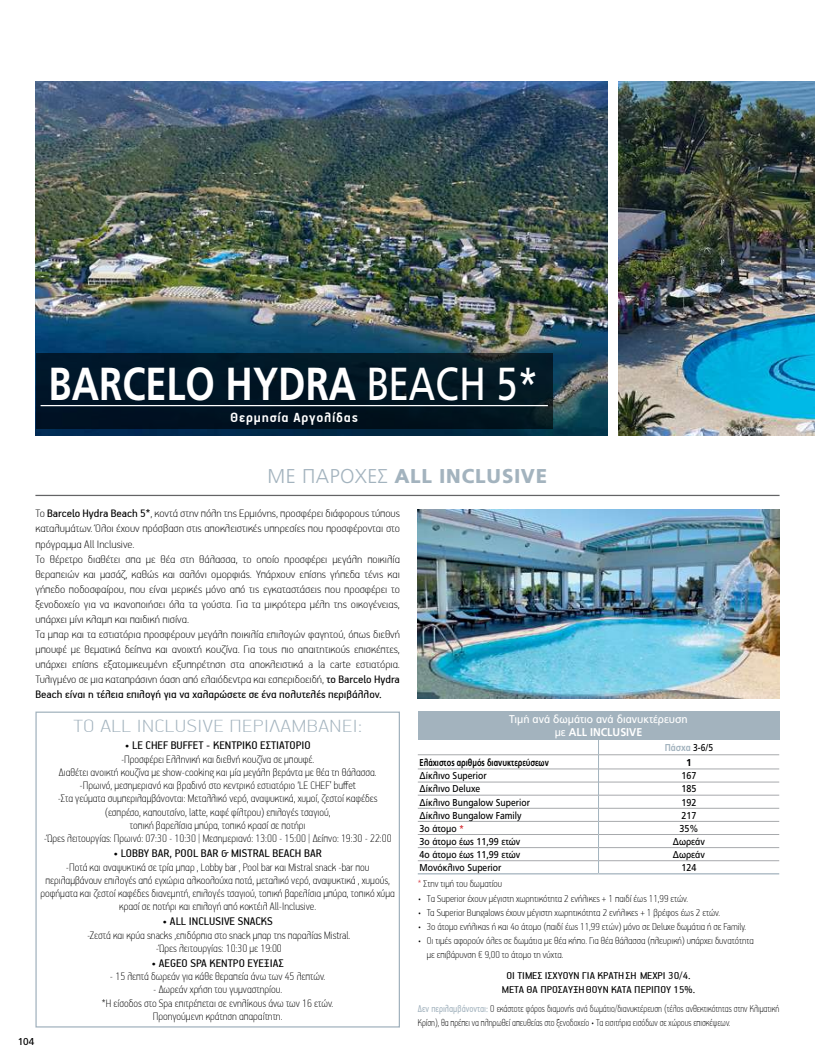
<style>
.page{position:relative;width:815px;height:1063px;background:#fff}
.page>*{position:absolute;margin:0;border:0;box-sizing:border-box;transform-origin:0 0}
.t1{font:700 46.25px "PF Catalog";color:#fff;scale:.82 1}
.t2{font:100 20px "PF Handbook Pro";letter-spacing:.02em;color:#a3b3be;scale:1.2 1}
.t3{font:900 20px "PF Catalog";letter-spacing:.02em;color:#a3b3be}
.t4{font:700 15px "PF Handbook Pro";letter-spacing:.05em;color:#fff}
.t5{font:12.5px "PF Handbook Pro";color:#000}
.t6{font:100 12.25px/13.2px "PF Handbook Pro";color:#000;text-align:center;scale:.9 1}
.t7{font:100 12.25px/15px "PF Handbook Pro";color:#000}
.t8{font:100 11.25px/14px "PF Handbook Pro";color:#000;scale:.9 1}
.t9{font:100 11.25px/13.5px "PF Handbook Pro";color:#000;scale:.8 1}
.t10{font:11.25px/13.5px "PF Handbook Pro";color:#000;text-align:center}
.t11{font:11.25px/13.5px "PF Catalog";color:#fff;text-align:center;scale:.95 1}
.t12{font:10px "PF Catalog";color:#000;scale:.9 1}
.t13{font:700 10px "PF Catalog";color:#000;scale:.75 1}
.t14{font:700 10px "PF Catalog";color:#a3b3be;scale:.85 1}
.t15{font:10px "PF Catalog";color:#000}
.t16{font:700 10px "PF Catalog";color:#000}
.s1{font-weight:400}
.s2{font-weight:300}
.s3{font-weight:700}
.s4{font-weight:400;color:#000}
.s5{color:#d2232a}
.s6{font-weight:400;color:#a3b3be}
</style>
<div class="page">
<img style="left:35px;top:81px;width:573px;height:355px">
<img style="left:619px;top:81px;width:196px;height:355px">
<hr style="left:35px;top:495px;width:745px;height:1px;background:#636466">
<div style="left:36px;top:354px;width:516px;height:75px;background:#001624"></div>
<hr style="left:41px;top:405px;width:507px;height:1px;background:#fff">
<img style="left:418px;top:510px;width:361px;height:188px">
<div style="left:418px;top:712px;width:361px;height:28px;background:#a3b3be"></div>
<hr style="left:418px;top:754px;width:180px;height:1px;background:#a7a9ac">
<hr style="left:599px;top:754px;width:180px;height:1px;background:#a7a9ac">
<hr style="left:418px;top:769px;width:180px;height:1px;background:#a7a9ac">
<hr style="left:599px;top:769px;width:180px;height:1px;background:#a7a9ac">
<hr style="left:418px;top:782px;width:180px;height:1px;background:#a7a9ac">
<hr style="left:599px;top:782px;width:180px;height:1px;background:#a7a9ac">
<hr style="left:418px;top:795px;width:180px;height:1px;background:#a7a9ac">
<hr style="left:599px;top:795px;width:180px;height:1px;background:#a7a9ac">
<hr style="left:418px;top:808px;width:180px;height:1px;background:#a7a9ac">
<hr style="left:599px;top:808px;width:180px;height:1px;background:#a7a9ac">
<hr style="left:418px;top:821px;width:180px;height:1px;background:#a7a9ac">
<hr style="left:599px;top:821px;width:180px;height:1px;background:#a7a9ac">
<hr style="left:418px;top:834px;width:180px;height:1px;background:#a7a9ac">
<hr style="left:599px;top:834px;width:180px;height:1px;background:#a7a9ac">
<hr style="left:418px;top:847px;width:180px;height:1px;background:#a7a9ac">
<hr style="left:599px;top:847px;width:180px;height:1px;background:#a7a9ac">
<hr style="left:418px;top:860px;width:180px;height:1px;background:#a7a9ac">
<hr style="left:599px;top:860px;width:180px;height:1px;background:#a7a9ac">
<hr style="left:418px;top:873px;width:181px;height:1px;background:#a3b3be">
<svg style="left:598px;top:740px;width:1px;height:133px"></svg>
<hr style="left:599px;top:873px;width:180px;height:1px;background:#a3b3be">
<div style="left:35px;top:712px;width:365px;height:316px;border:1px solid #a3b3be"></div>
<h1 class="t1" style="left:49px;top:356px;width:599px">BARCELO HYDRA <span class="s1">BEACH 5*</span></h1>
<p class="t4" style="left:230px;top:409px;width:129px">Θερμησία Αργολίδας</p>
<h2 class="t3" style="left:268px;top:464px;width:281px"><span class="s2">ΜΕ ΠΑΡΟΧΈΣ</span> ALL INCLUSIVE</h2>
<p class="t7" style="left:35px;top:506px;width:366px">Το <span class="s1">Barcelo Hydra Beach 5*</span>, κοντά στην πόλη της Ερμιόνης, προσφέρει διάφορους τύπους καταλυμάτων. Όλοι έχουν πρόσβαση στις αποκλειστικές υπηρεσίες που προσφέρονται στο πρόγραμμα All Inclusive.<br>Το θέρετρο διαθέτει σπα με θέα στη θάλασσα, το οποίο προσφέρει μεγάλη ποικιλία θεραπειών και μασάζ, καθώς και σαλόνι ομορφιάς. Υπάρχουν επίσης γήπεδα τένις και γήπεδο ποδοσφαίρου, που είναι μερικές μόνο από τις εγκαταστάσεις που προσφέρει το ξενοδοχείο για να ικανοποιήσει όλα τα γούστα. Για τα μικρότερα μέλη της οικογένειας, υπάρχει μίνι κλαμπ και παιδική πισίνα.<br>Τα μπαρ και τα εστιατόρια προσφέρουν μεγάλη ποικιλία επιλογών φαγητού, όπως διεθνή μπουφέ με θεματικά δείπνα και ανοιχτή κουζίνα. Για τους πιο απαιτητικούς επισκέπτες, υπάρχει επίσης εξατομικευμένη εξυπηρέτηση στα αποκλειστικά a la carte εστιατόρια.<br>Τυλιγμένο σε μια καταπράσινη όαση από ελαιόδεντρα και εσπεριδοειδή, <span class="s1">το Barcelo Hydra Beach είναι η τέλεια επιλογή για να χαλαρώσετε σε ένα πολυτελές περιβάλλον.</span></p>
<h2 class="t2" style="left:73px;top:714px;width:242px">TO ALL INCLUSIVE ΠΕΡΙΛΑΜΒΆΝΕΙ:</h2>
<p class="t5" style="left:125px;top:738px;width:187px">• LE CHEF BUFFET - ΚΕΝΤΡΙΚΟ ΕΣΤΙΑΤΟΡΙΟ</p>
<p class="t6" style="left:44px;top:752px;width:388px">-Προσφέρει Ελληνική και διεθνή κουζίνα σε μπουφέ.<br>Διαθέτει ανοικτή κουζίνα με show-cooking και μία μεγάλη βεράντα με θέα τη θάλασσα. -Πρωινό, μεσημεριανό και βραδινό στο κεντρικό εστιατόριο ‘LE CHEF’ buffet<br>-Στα γεύματα συμπεριλαμβάνονται: Μεταλλικό νερό, αναψυκτικά, χυμοί, ζεστοί καφέδες (εσπρέσο, καπουτσίνο, latte, καφέ φίλτρου) επιλογές τσαγιού,<br>τοπική βαρελίσια μπύρα, τοπικό κρασί σε ποτήρι<br>-Ώρες λειτουργίας: Πρωινό: 07:30 - 10:30 | Μεσημεριανό: 13:00 - 15:00 | Δείπνο: 19:30 - 22:00</p>
<p class="t5" style="left:114px;top:846px;width:210px">• LOBBY BAR, POOL BAR &amp; MISTRAL BEACH BAR</p>
<p class="t6" style="left:41px;top:860px;width:395px">-Ποτά και αναψυκτικά σε τρία μπαρ , Lobby bar , Pool bar και Mistral snack -bar που περιλαμβάνουν επιλογές από εγχώρια αλκοολούχα ποτά, μεταλικό νερό, αναψυκτικά , χυμούς, ροφήματα και ζεστοί καφέδες διανεμητή, επιλογές τσαγιού, τοπική βαρελίσια μπύρα, τοπικό χύμα κρασί σε ποτήρι και επιλογή από κοκτέιλ All-Inclusive.</p>
<p class="t5" style="left:163px;top:914px;width:112px">• ALL INCLUSIVE SNACKS</p>
<p class="t6" style="left:87px;top:928px;width:294px">-Ζεστά και κρύα snacks ,επιδόρπια στο snack μπαρ της παραλίας Mistral. -Ώρες λειτουργίας: 10:30 με 19:00</p>
<p class="t5" style="left:151px;top:956px;width:134px">• AEGEO SPA ΚΕΝΤΡΟ ΕΥΕΞΙΑΣ</p>
<p class="t6" style="left:110px;top:969px;width:241px">- 15 λεπτά δωρεάν για κάθε θεραπεία άνω των 45 λεπτών.</p>
<p class="t6" style="left:102px;top:982px;width:259px">- Δωρεάν χρήση του γυμναστηρίου.<br>*Η είσοδος στο Spa επιτρέπεται σε ενηλίκους άνω των 16 ετών.<br>Προηγούμενη κράτηση απαραίτητη.</p>
<p class="t15" style="left:18px;top:1036px;width:18px">104</p>
<p class="t11" style="left:509px;top:712px;width:189px">Τιμή ανά δωμάτιο ανά διανυκτέρευση με <span class="s3">ALL INCLUSIVE</span></p>
<p class="t14" style="left:665px;top:742px;width:58px">Πάσχα <span class="s4">3-6/5</span></p>
<p class="t13" style="left:420px;top:756px;width:174px">Ελάχιστος αριθμός διανυκτερεύσεων</p>
<p class="t16" style="left:686px;top:756px;width:7px">1</p>
<p class="t12" style="left:420px;top:770px;width:76px">Δίκλινο Superior</p>
<p class="t12" style="left:681px;top:770px;width:18px">167</p>
<p class="t12" style="left:420px;top:783px;width:69px">Δίκλινο Deluxe</p>
<p class="t12" style="left:681px;top:783px;width:18px">185</p>
<p class="t12" style="left:420px;top:796px;width:124px">Δίκλινο Bungalow Superior</p>
<p class="t12" style="left:681px;top:796px;width:18px">192</p>
<p class="t12" style="left:420px;top:809px;width:115px">Δίκλινο Bungalow Family</p>
<p class="t12" style="left:681px;top:809px;width:18px">217</p>
<p class="t12" style="left:420px;top:822px;width:51px">3o άτομο <span class="s5">*</span></p>
<p class="t12" style="left:679px;top:822px;width:23px">35%</p>
<p class="t12" style="left:420px;top:836px;width:113px">3ο άτομο έως 11,99 ετών</p>
<p class="t12" style="left:673px;top:836px;width:37px">Δωρεάν</p>
<p class="t12" style="left:420px;top:849px;width:113px">4ο άτομο έως 11,99 ετών</p>
<p class="t12" style="left:673px;top:849px;width:37px">Δωρεάν</p>
<p class="t12" style="left:420px;top:862px;width:92px">Μονόκλινο Superior</p>
<p class="t12" style="left:681px;top:862px;width:18px">124</p>
<p class="t8" style="left:418px;top:876px;width:95px"><span class="s5">*</span> Στην τιμή του δωματίου</p>
<p class="t8" style="left:418px;top:891px;width:302px">• Tα Superior έχουν μέγιστη χωρητικότητα 2 ενήλικες + 1 παιδί έως 11,99 ετών.</p>
<p class="t8" style="left:418px;top:905px;width:337px">• Τα Superior Bungalows έχουν μέγιστη χωρητικότητα 2 ενήλικες + 1 βρέφος έως 2 ετών.</p>
<p class="t8" style="left:418px;top:919px;width:366px">• 3ο άτομο ενήλικας ή και 4ο άτομο (παιδί έως 11,99 ετών) μόνο σε Deluxe δωμάτια ή σε Family.</p>
<p class="t8" style="left:427px;top:933px;width:365px;text-indent:-9px">• Οι τιμές αφορούν όλες σε δωμάτια με θέα κήπο. Για θέα θάλασσα (πλευρική) υπάρχει δυνατότητα με επιβάρυνση € 9,00 το άτομο τη νύχτα.</p>
<p class="t10" style="left:502px;top:969px;width:195px">ΟΙ ΤΙΜΕΣ ΙΣΧΥΟΥΝ ΓΙΑ ΚΡΑΤΗΣΗ ΜΕΧΡΙ 30/4.<br>ΜΕΤΑ ΘΑ ΠΡΟΣΑΥΞΗΘΟΥΝ ΚΑΤΑ ΠΕΡΙΠΟΥ 15%.</p>
<p class="t9" style="left:418px;top:1002px;width:453px"><span class="s6">Δεν περιλαμβάνονται:</span> O εκάστοτε φόρος διαμονής ανά δωμάτιο/διανυκτέρευση (τέλος ανθεκτικότητας στην Κλιματική<br>Κρίση), θα πρέπει να πληρωθεί απευθείας στο ξενοδοχείο • Τα εισιτήρια εισόδων σε χώρους επισκέψεων.</p>
</div>
